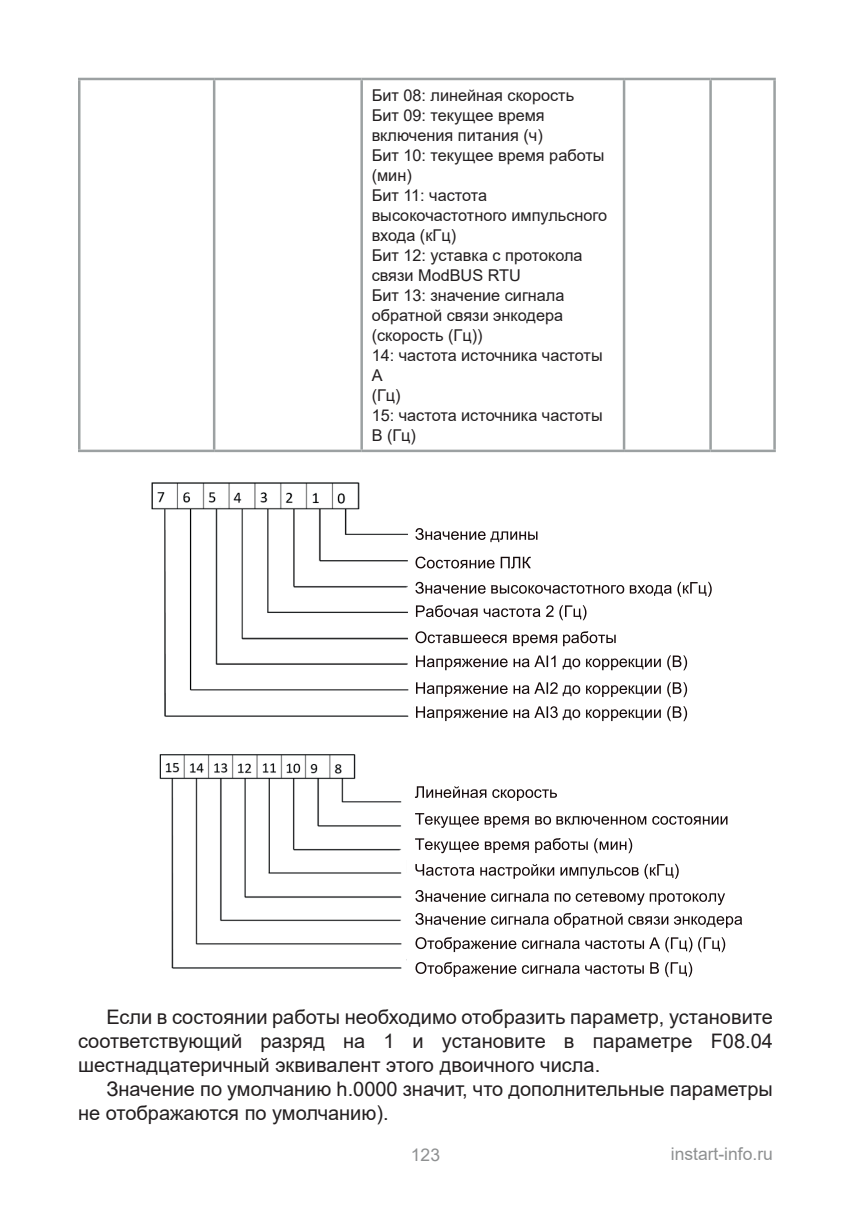
<style>
.page{position:relative;width:851px;height:1205px;background:#fff}
.page>*{position:absolute;margin:0;border:0;box-sizing:border-box;transform-origin:0 0}
.t1{font:20px/24px "Arial";color:#231f20;text-align:justify}
.t2{font:17.5px "Arial";color:#8e9091}
.t3{font:16.25px/20px "Arial";color:#231f20}
</style>
<div class="page">
<hr style="left:78px;top:78px;width:136px;height:2px;background:#9ca1a2">
<hr style="left:78px;top:80px;width:2px;height:370px;background:#9ca1a2">
<hr style="left:214px;top:78px;width:147px;height:2px;background:#9ca1a2">
<hr style="left:213px;top:80px;width:2px;height:370px;background:#9ca1a2">
<hr style="left:361px;top:78px;width:263px;height:2px;background:#9ca1a2">
<hr style="left:360px;top:80px;width:3px;height:370px;background:#9ca1a2">
<hr style="left:624px;top:78px;width:86px;height:2px;background:#9ca1a2">
<hr style="left:622px;top:80px;width:3px;height:370px;background:#9ca1a2">
<hr style="left:710px;top:78px;width:65px;height:2px;background:#9ca1a2">
<hr style="left:709px;top:80px;width:2px;height:370px;background:#9ca1a2">
<hr style="left:773px;top:80px;width:2px;height:370px;background:#9ca1a2">
<hr style="left:78px;top:450px;width:136px;height:2px;background:#9ca1a2">
<hr style="left:214px;top:450px;width:147px;height:2px;background:#9ca1a2">
<hr style="left:361px;top:450px;width:263px;height:2px;background:#9ca1a2">
<hr style="left:624px;top:450px;width:86px;height:2px;background:#9ca1a2">
<hr style="left:710px;top:450px;width:65px;height:2px;background:#9ca1a2">
<img style="left:151px;top:483px;width:258px;height:233px">
<img style="left:160px;top:755px;width:242px;height:213px">
<svg style="left:415px;top:528px;width:122px;height:14px"></svg>
<svg style="left:415px;top:556px;width:79px;height:12px"></svg>
<svg style="left:500px;top:557px;width:30px;height:11px"></svg>
<svg style="left:415px;top:582px;width:70px;height:12px"></svg>
<svg style="left:491px;top:585px;width:180px;height:11px"></svg>
<svg style="left:677px;top:582px;width:34px;height:15px"></svg>
<svg style="left:416px;top:605px;width:61px;height:12px"></svg>
<svg style="left:483px;top:605px;width:70px;height:12px"></svg>
<svg style="left:559px;top:605px;width:27px;height:15px"></svg>
<svg style="left:415px;top:631px;width:91px;height:12px"></svg>
<svg style="left:513px;top:634px;width:44px;height:12px"></svg>
<svg style="left:563px;top:631px;width:52px;height:15px"></svg>
<svg style="left:416px;top:655px;width:91px;height:15px"></svg>
<svg style="left:513px;top:655px;width:42px;height:12px"></svg>
<svg style="left:562px;top:658px;width:18px;height:11px"></svg>
<svg style="left:586px;top:658px;width:74px;height:12px"></svg>
<svg style="left:667px;top:655px;width:20px;height:15px"></svg>
<svg style="left:416px;top:682px;width:91px;height:15px"></svg>
<svg style="left:513px;top:682px;width:67px;height:14px"></svg>
<svg style="left:586px;top:685px;width:74px;height:12px"></svg>
<svg style="left:667px;top:682px;width:20px;height:15px"></svg>
<svg style="left:416px;top:706px;width:91px;height:15px"></svg>
<svg style="left:513px;top:706px;width:67px;height:14px"></svg>
<svg style="left:586px;top:709px;width:74px;height:12px"></svg>
<svg style="left:667px;top:706px;width:20px;height:15px"></svg>
<svg style="left:415px;top:786px;width:71px;height:12px"></svg>
<svg style="left:492px;top:789px;width:65px;height:12px"></svg>
<svg style="left:415px;top:813px;width:113px;height:15px"></svg>
<svg style="left:535px;top:816px;width:111px;height:9px"></svg>
<svg style="left:652px;top:816px;width:75px;height:9px"></svg>
<svg style="left:415px;top:838px;width:64px;height:15px"></svg>
<svg style="left:485px;top:841px;width:44px;height:12px"></svg>
<svg style="left:535px;top:838px;width:52px;height:15px"></svg>
<svg style="left:594px;top:838px;width:38px;height:15px"></svg>
<svg style="left:415px;top:864px;width:59px;height:12px"></svg>
<svg style="left:480px;top:864px;width:74px;height:15px"></svg>
<svg style="left:560px;top:867px;width:78px;height:12px"></svg>
<svg style="left:644px;top:864px;width:34px;height:15px"></svg>
<svg style="left:415px;top:890px;width:70px;height:12px"></svg>
<svg style="left:491px;top:893px;width:57px;height:9px"></svg>
<svg style="left:554px;top:893px;width:171px;height:12px"></svg>
<svg style="left:415px;top:913px;width:70px;height:12px"></svg>
<svg style="left:491px;top:916px;width:57px;height:9px"></svg>
<svg style="left:554px;top:913px;width:68px;height:15px"></svg>
<svg style="left:628px;top:916px;width:114px;height:12px"></svg>
<svg style="left:415px;top:937px;width:101px;height:15px"></svg>
<svg style="left:522px;top:940px;width:57px;height:9px"></svg>
<svg style="left:585px;top:937px;width:107px;height:15px"></svg>
<svg style="left:698px;top:937px;width:27px;height:15px"></svg>
<svg style="left:415px;top:962px;width:101px;height:15px"></svg>
<svg style="left:522px;top:965px;width:57px;height:9px"></svg>
<svg style="left:585px;top:965px;width:58px;height:9px"></svg>
<svg style="left:650px;top:962px;width:9px;height:12px"></svg>
<svg style="left:665px;top:962px;width:27px;height:15px"></svg>
<p class="t3" style="left:371px;top:85px;width:237px">Бит 08: линейная скорость<br>Бит 09: текущее время включения питания (ч)<br>Бит 10: текущее время работы (мин)<br>Бит 11: частота высокочастотного импульсного входа (кГц)<br>Бит 12: уставка с протокола связи ModBUS RTU<br>Бит 13: значение сигнала обратной связи энкодера (скорость (Гц))<br>14: частота источника частоты<br>А<br>(Гц)<br>15: частота источника частоты<br>В (Гц)</p>
<p class="t1" style="left:78px;top:1004px;width:696px;text-indent:28px">Если в состоянии работы необходимо отобразить параметр, установите соответствующий разряд на 1 и установите в параметре F08.04 шестнадцатеричный эквивалент этого двоичного числа.</p>
<p class="t1" style="left:78px;top:1076px;width:696px;text-indent:28px">Значение по умолчанию h.0000 значит, что дополнительные параметры не отображаются по умолчанию).</p>
<p class="t2" style="left:411px;top:1143px;width:31px">123</p>
<p class="t2" style="left:670px;top:1142px;width:104px">instart-info.ru</p>
</div>
